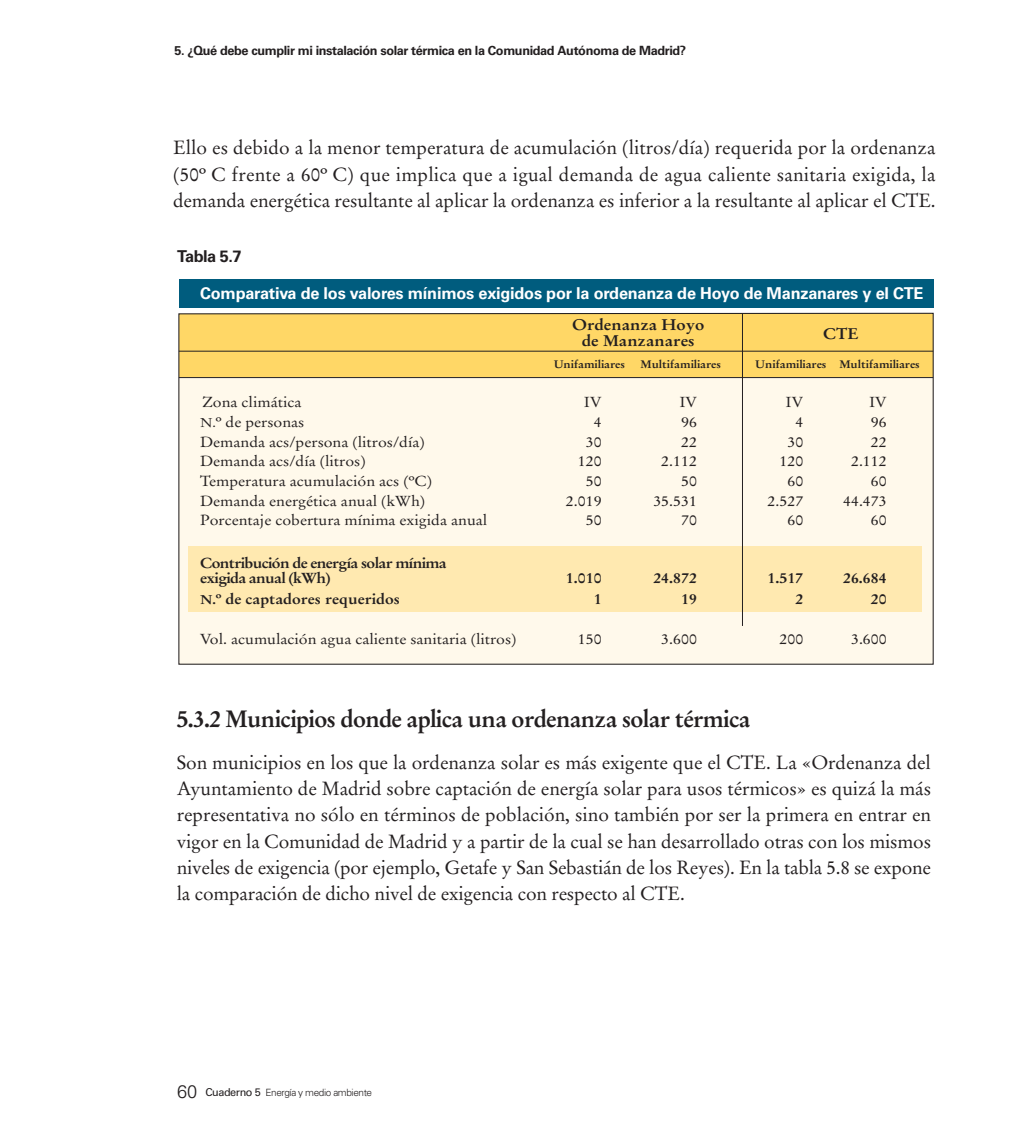
<style>
.page{position:relative;width:1032px;height:1134px;background:#fff}
.page>*{position:absolute;margin:0;border:0;box-sizing:border-box;transform-origin:0 0}
.t1{font:700 23.6px "Stempel Garamond";letter-spacing:-.03em;color:#231f20}
.t2{font:19px/26.4px "Stempel Garamond";letter-spacing:-.01em;color:#231f20;text-align:justify}
.t3{font:700 16.4px "Univers";letter-spacing:-.015em;color:#fff}
.t4{font:700 16.4px "Univers";letter-spacing:-.03em;color:#231f20}
.t5{font:700 15.4px/15.4px "Stempel Garamond";color:#231f20;text-align:center;scale:1.09 1}
.t6{font:14.6px "Stempel Garamond";color:#231f20;scale:1.09 1}
.t7{font:700 14.6px/15.2px "Stempel Garamond";letter-spacing:-.04em;color:#231f20;scale:1.09 1}
.t8{font:700 14.6px "Stempel Garamond";color:#231f20;scale:1.09 1}
.t9{font:700 12.8px "Univers";letter-spacing:-.03em;color:#231f20}
.t10{font:700 10.8px "Stempel Garamond";color:#231f20;scale:1.09 1}
.t11{font:300 10px "Univers";letter-spacing:-.04em;color:#231f20}
.s1{font-size:12.8px}
.s2{font-size:18.2px}
.s3{font-weight:400;font-size:10.8px}
</style>
<div class="page">
<svg style="left:178px;top:279px;width:756px;height:386px;background:#e4ddbe"></svg>
<p class="t9" style="left:174px;top:45px;width:513px">5. ¿Qué debe cumplir mi instalación solar térmica en la Comunidad Autónoma de Madrid?</p>
<p class="t2" style="left:173px;top:136px;width:764px">Ello es debido a la menor temperatura de acumulación (litros/día) requerida por la ordenanza (50º C frente a 60º C) que implica que a igual demanda de agua caliente sanitaria exigida, la demanda energética resultante al aplicar la ordenanza es inferior a la resultante al aplicar el CTE.</p>
<p class="t4" style="left:177px;top:250px;width:66px">Tabla 5.7</p>
<p class="t3" style="left:200px;top:287px;width:725px">Comparativa de los valores mínimos exigidos por la ordenanza de Hoyo de Manzanares y el CTE</p>
<p class="t5" style="left:572px;top:319px;width:123px">Ordenanza Hoyo de Manzanares</p>
<p class="t5" style="left:823px;top:327px;width:34px">CTE</p>
<p class="t10" style="left:554px;top:360px;width:67px">Unifamiliares</p>
<p class="t10" style="left:640px;top:360px;width:75px">Multifamiliares</p>
<p class="t10" style="left:755px;top:360px;width:153px">Unifamiliares Multifamiliares</p>
<p class="t6" style="left:202px;top:396px;width:92px">Zona climática</p>
<p class="t6" style="left:584px;top:396px;width:18px">IV</p>
<p class="t6" style="left:679px;top:396px;width:18px">IV</p>
<p class="t6" style="left:786px;top:396px;width:18px">IV</p>
<p class="t6" style="left:869px;top:396px;width:18px">IV</p>
<p class="t6" style="left:200px;top:415px;width:97px"><span class="s1">N.</span>º de personas</p>
<p class="t6" style="left:594px;top:415px;width:9px">4</p>
<p class="t6" style="left:681px;top:415px;width:16px">96</p>
<p class="t6" style="left:795px;top:415px;width:9px">4</p>
<p class="t6" style="left:871px;top:415px;width:16px">96</p>
<p class="t6" style="left:200px;top:435px;width:208px">Demanda acs/persona (litros/día)</p>
<p class="t6" style="left:586px;top:435px;width:16px">30</p>
<p class="t6" style="left:681px;top:435px;width:16px">22</p>
<p class="t6" style="left:787px;top:435px;width:16px">30</p>
<p class="t6" style="left:871px;top:435px;width:16px">22</p>
<p class="t6" style="left:200px;top:455px;width:153px">Demanda acs/día (litros)</p>
<p class="t6" style="left:578px;top:455px;width:23px">120</p>
<p class="t6" style="left:661px;top:455px;width:34px">2.112</p>
<p class="t6" style="left:779px;top:455px;width:23px">120</p>
<p class="t6" style="left:851px;top:455px;width:34px">2.112</p>
<p class="t6" style="left:200px;top:475px;width:214px">Temperatura acumulación acs (ºC)</p>
<p class="t6" style="left:586px;top:475px;width:16px">50</p>
<p class="t6" style="left:681px;top:475px;width:16px">50</p>
<p class="t6" style="left:787px;top:475px;width:16px">60</p>
<p class="t6" style="left:871px;top:475px;width:16px">60</p>
<p class="t6" style="left:200px;top:494px;width:208px">Demanda energética anual (kWh)</p>
<p class="t6" style="left:566px;top:494px;width:34px">2.019</p>
<p class="t6" style="left:653px;top:494px;width:42px">35.531</p>
<p class="t6" style="left:767px;top:494px;width:34px">2.527</p>
<p class="t6" style="left:843px;top:494px;width:42px">44.473</p>
<p class="t6" style="left:200px;top:514px;width:265px">Porcentaje cobertura mínima exigida anual</p>
<p class="t6" style="left:586px;top:514px;width:16px">50</p>
<p class="t6" style="left:681px;top:514px;width:16px">70</p>
<p class="t6" style="left:787px;top:514px;width:16px">60</p>
<p class="t6" style="left:871px;top:514px;width:16px">60</p>
<p class="t7" style="left:200px;top:556px;width:228px">Contribución de energía solar mínima exigida anual (kWh)</p>
<p class="t7" style="left:566px;top:571px;width:34px">1.010</p>
<p class="t7" style="left:653px;top:571px;width:42px">24.872</p>
<p class="t7" style="left:767px;top:571px;width:34px">1.517</p>
<p class="t7" style="left:843px;top:571px;width:42px">26.684</p>
<p class="t8" style="left:200px;top:593px;width:185px"><span class="s1">N.</span>º de captadores requeridos</p>
<p class="t7" style="left:594px;top:593px;width:9px">1</p>
<p class="t7" style="left:681px;top:593px;width:16px">19</p>
<p class="t7" style="left:795px;top:593px;width:9px">2</p>
<p class="t7" style="left:871px;top:593px;width:16px">20</p>
<p class="t6" style="left:200px;top:633px;width:292px">Vol. acumulación agua caliente sanitaria (litros)</p>
<p class="t6" style="left:578px;top:633px;width:23px">150</p>
<p class="t6" style="left:661px;top:633px;width:34px">3.600</p>
<p class="t6" style="left:779px;top:633px;width:23px">200</p>
<p class="t6" style="left:851px;top:633px;width:34px">3.600</p>
<p class="t1" style="left:177px;top:708px;width:575px">5.3.2 Municipios donde aplica una ordenanza solar térmica</p>
<p class="t2" style="left:177px;top:750px;width:756px">Son municipios en los que la ordenanza solar es más exigente que el CTE. La «Ordenanza del Ayuntamiento de Madrid sobre captación de energía solar para usos térmicos» es quizá la más representativa no sólo en términos de población, sino también por ser la primera en entrar en vigor en la Comunidad de Madrid y a partir de la cual se han desarrollado otras con los mismos niveles de exigencia (por ejemplo, Getafe y San Sebastián de los Reyes). En la tabla 5.8 se expone la comparación de dicho nivel de exigencia con respecto al CTE.</p>
<p class="t11" style="left:177px;top:1089px;width:197px"><span class="s2">60</span> <span class="s3">Cuaderno 5</span> Energía y medio ambiente</p>
</div>
